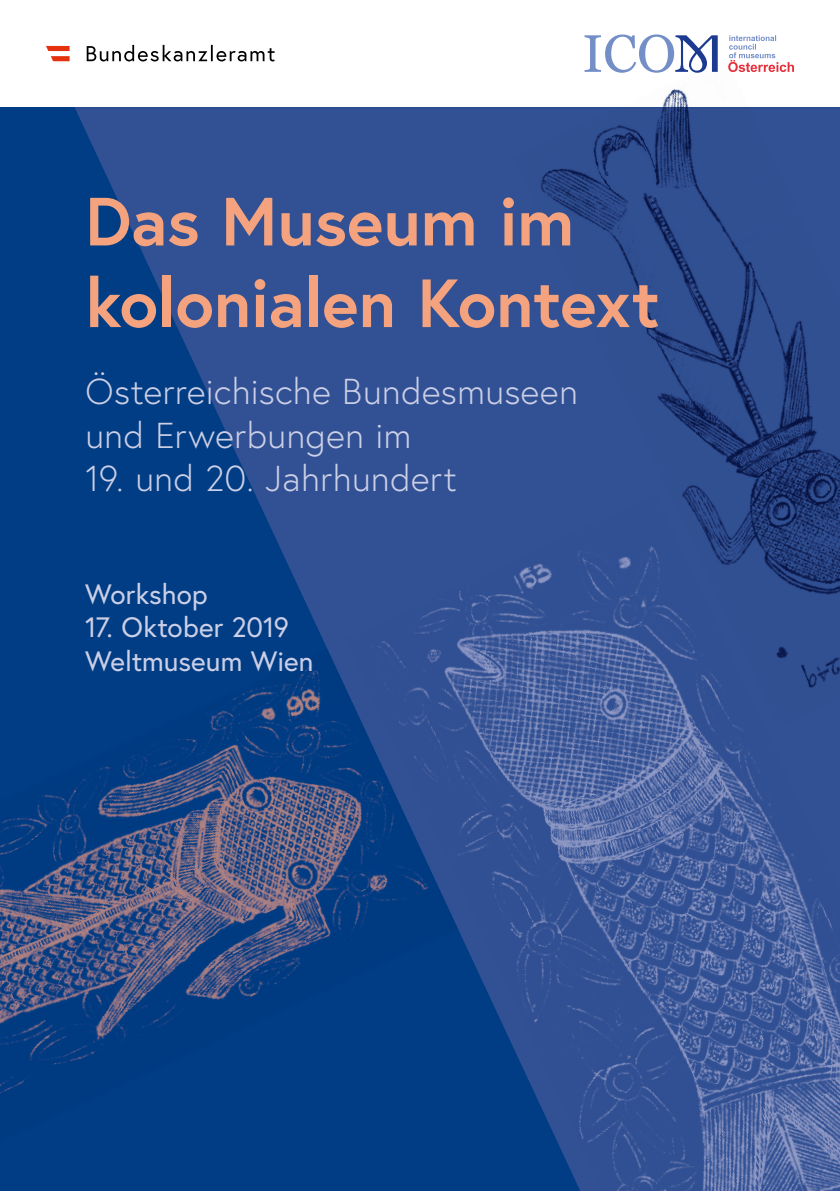
<style>
.page{position:relative;width:840px;height:1191px;background:#fff}
.page>*{position:absolute;margin:0;border:0;box-sizing:border-box;transform-origin:0 0}
.Cover_TItel_groß{font:700 68px/81.6px "Europa Austria";letter-spacing:-.005em;color:#f5a37e}
.Cover_Untertitel_groß{font:300 36px/43.2px "Europa Austria";letter-spacing:-.005em;color:#cccfe6}
.Cover_Untertitel_groß-2{font:28px "Europa Austria";color:#cccfe6}
</style>
<div class="page">
<div style="left:0;top:107px;width:839px;height:1084px;background:#003d84"></div>
<svg style="left:75px;top:107px;width:437px;height:542px;fill:#315194"></svg>
<img style="left:0;top:649px;width:345px;height:445px">
<img style="left:345px;top:495px;width:494px;height:696px">
<img style="left:512px;top:58px;width:327px;height:668px">
<svg style="left:87px;top:45px;width:187px;height:16px"></svg>
<svg style="left:46px;top:46px;width:24px;height:15px"></svg>
<svg style="left:584px;top:34px;width:133px;height:39px"></svg>
<svg style="left:727px;top:35px;width:66px;height:37px"></svg>
<p class="Cover_TItel_groß" style="left:85px;top:179px;width:576px">Das Museum im kolonialen Kontext</p>
<p class="Cover_Untertitel_groß" style="left:85px;top:370px;width:494px">Österreichische Bundesmuseen und Erwerbungen im</p>
<p class="Cover_Untertitel_groß" style="left:85px;top:456px;width:373px">19. und 20. Jahrhundert</p>
<p class="Cover_Untertitel_groß-2" style="left:85px;top:576px;width:124px">Workshop</p>
<p class="Cover_Untertitel_groß-2" style="left:85px;top:609px;width:205px">17. Oktober 2019</p>
<p class="Cover_Untertitel_groß-2" style="left:85px;top:643px;width:230px">Weltmuseum Wien</p>
</div>
